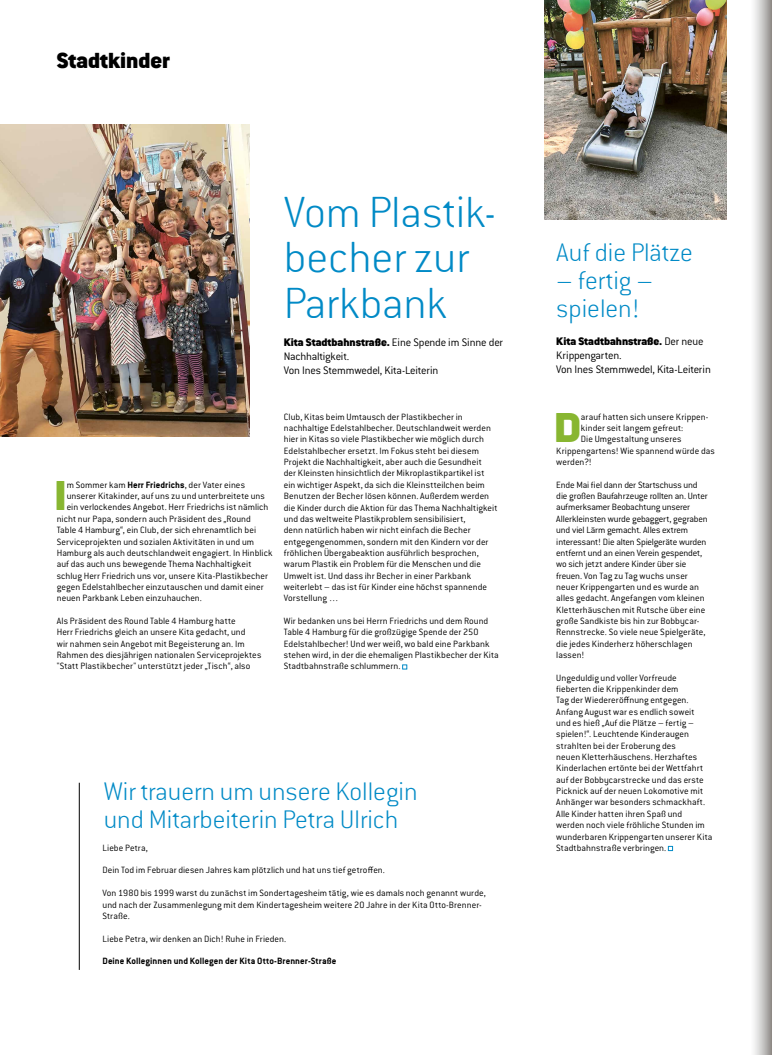
<style>
.page{position:relative;width:772px;height:1055px;background:#fff}
.page>*{position:absolute;margin:0;border:0;box-sizing:border-box;transform-origin:0 0}
.t1{font:300 expanded 48px/45.4px "Conduit For Elbkinder";color:#018ac6}
.t2{font:900 45.9px "Conduit For Elbkinder";color:#88b631}
.t3{font:300 expanded 28px/28px "Conduit For Elbkinder";color:#018ac6}
.t4{font:900 24px "Conduit For Elbkinder";color:#000}
.t5{font:300 12px/14px "Conduit For Elbkinder";letter-spacing:-.02em;color:#000}
.t6{font:300 10px/11.3px "Conduit For Elbkinder";letter-spacing:.005em;color:#000}
.t7{font:700 10px "Conduit For Elbkinder";letter-spacing:.005em;color:#000}
.s1{font-weight:900}
.s2{font-weight:700}
</style>
<div class="page">
<img style="left:0;top:125px;width:249px;height:312px">
<img style="left:544px;top:0;width:182px;height:220px">
<hr style="left:79px;top:782px;width:1px;height:187px;background:#000">
<svg style="left:402px;top:664px;width:5px;height:5px"></svg>
<svg style="left:754px;top:0;width:17px;height:1054px;background:#c7c6c5"></svg>
<h3 class="t4" style="left:57px;top:46px;width:115px">Stadtkinder</h3>
<h1 class="t1" style="left:283px;top:190px;width:214px">Vom Plastik&shy;becher zur<br>Parkbank</h1>
<p class="t5" style="left:283px;top:335px;width:221px"><span class="s1">Kita Stadtbahnstraße.</span> Eine Spende im Sinne der<br>Nachhaltigkeit.<br>Von Ines Stemmwedel, Kita-Leiterin</p>
<h2 class="t2" style="left:54px;top:467px;width:14px">I</h2>
<p class="t6" style="left:67px;top:479px;width:180px">m Sommer kam <span class="s2">Herr Friedrichs</span>, der Vater eines</p>
<p class="t6" style="left:67px;top:490px;width:200px">unserer Kitakinder, auf uns zu und unterbreitete uns</p>
<p class="t6" style="left:67px;top:502px;width:203px">ein verlockendes Angebot. Herr Friedrichs ist nämlich</p>
<p class="t6" style="left:57px;top:513px;width:195px">nicht nur Papa, sondern auch Präsident des „Round</p>
<p class="t6" style="left:57px;top:524px;width:201px">Table 4 Hamburg“, ein Club, der sich ehrenamtlich bei</p>
<p class="t6" style="left:57px;top:536px;width:199px">Serviceprojekten und sozialen Aktivitäten in und um</p>
<p class="t6" style="left:57px;top:547px;width:217px">Hamburg als auch deutschlandweit engagiert. In Hinblick</p>
<p class="t6" style="left:57px;top:558px;width:196px">auf das auch uns bewegende Thema Nachhaltigkeit</p>
<p class="t6" style="left:57px;top:570px;width:213px">schlug Herr Friedrich uns vor, unsere Kita-Plastikbecher</p>
<p class="t6" style="left:57px;top:581px;width:208px">gegen Edelstahlbecher einzutauschen und damit einer</p>
<p class="t6" style="left:57px;top:592px;width:147px">neuen Parkbank Leben einzuhauchen.</p>
<p class="t6" style="left:57px;top:615px;width:206px">Als Präsident des Round Table 4 Hamburg hatte<br>Herr Friedrichs gleich an unsere Kita gedacht, und<br>wir nahmen sein Angebot mit Begeisterung an. Im Rahmen des diesjährigen nationalen Serviceprojektes "Statt Plastikbecher" unterstützt jeder „Tisch“, also</p>
<p class="t6" style="left:283px;top:411px;width:215px">Club, Kitas beim Umtausch der Plastikbecher in nachhaltige Edelstahlbecher. Deutschlandweit werden hier in Kitas so viele Plastikbecher wie möglich durch Edelstahlbecher ersetzt. Im Fokus steht bei diesem Projekt die Nachhaltigkeit, aber auch die Gesundheit<br>der Kleinsten hinsichtlich der Mikroplastikpartikel ist ein wichtiger Aspekt, da sich die Kleinstteilchen beim Benutzen der Becher lösen können. Außerdem werden die Kinder durch die Aktion für das Thema Nachhaltigkeit und das weltweite Plastikproblem sensibilisiert,<br>denn natürlich haben wir nicht einfach die Becher entgegengenommen, sondern mit den Kindern vor der fröhlichen Übergabeaktion ausführlich besprochen, warum Plastik ein Problem für die Menschen und die Umwelt ist. Und dass ihr Becher in einer Parkbank weiterlebt – das ist für Kinder eine höchst spannende Vorstellung …</p>
<p class="t6" style="left:283px;top:615px;width:216px">Wir bedanken uns bei Herrn Friedrichs und dem Round Table 4 Hamburg für die großzügige Spende der 250<br>Edelstahlbecher! Und wer weiß, wo bald eine Parkbank stehen wird, in der die ehemaligen Plastikbecher der Kita Stadtbahnstraße schlummern.</p>
<h3 class="t3" style="left:104px;top:777px;width:315px">Wir trauern um unsere Kollegin und Mitarbeiterin Petra Ulrich</h3>
<p class="t6" style="left:102px;top:842px;width:47px">Liebe Petra,</p>
<p class="t6" style="left:102px;top:864px;width:284px">Dein Tod im Februar diesen Jahres kam plötzlich und hat uns tief getroffen.</p>
<p class="t6" style="left:102px;top:887px;width:384px">Von 1980 bis 1999 warst du zunächst im Sondertagesheim tätig, wie es damals noch genannt wurde, und nach der Zusammenlegung mit dem Kindertagesheim weitere 20 Jahre in der Kita Otto-Brenner-<br>Straße.</p>
<p class="t6" style="left:102px;top:932px;width:185px">Liebe Petra, wir denken an Dich! Ruhe in Frieden.</p>
<p class="t7" style="left:102px;top:955px;width:235px">Deine Kolleginnen und Kollegen der Kita Otto-Brenner-Straße</p>
<h3 class="t3" style="left:556px;top:238px;width:138px">Auf die Plätze</h3>
<h3 class="t3" style="left:556px;top:266px;width:98px">– fertig – spielen!</h3>
<p class="t5" style="left:556px;top:334px;width:156px"><span class="s1">Kita Stadtbahnstraße.</span> Der neue<br>Krippengarten.<br>Von Ines Stemmwedel, Kita-Leiterin</p>
<h2 class="t2" style="left:553px;top:399px;width:28px">D</h2>
<p class="t6" style="left:580px;top:411px;width:128px">arauf hatten sich unsere Krippen-</p>
<p class="t6" style="left:580px;top:422px;width:104px">kinder seit langem gefreut:</p>
<p class="t6" style="left:580px;top:434px;width:102px">Die Umgestaltung unseres</p>
<p class="t6" style="left:556px;top:445px;width:160px">Krippengartens! Wie spannend würde das</p>
<p class="t6" style="left:556px;top:456px;width:37px">werden?!</p>
<p class="t6" style="left:556px;top:479px;width:153px">Ende Mai fiel dann der Startschuss und die großen Baufahrzeuge rollten an. Unter aufmerksamer Beobachtung unserer Allerkleinsten wurde gebaggert, gegraben und viel Lärm gemacht. Alles extrem interessant! Die alten Spielgeräte wurden entfernt und an einen Verein gespendet, wo sich jetzt andere Kinder über sie freuen. Von Tag zu Tag wuchs unser neuer Krippengarten und es wurde an alles gedacht. Angefangen vom kleinen Kletterhäuschen mit Rutsche über eine große Sandkiste bis hin zur Bobbycar-Rennstrecke. So viele neue Spielgeräte, die jedes Kinderherz höherschlagen lassen!</p>
<p class="t6" style="left:556px;top:672px;width:158px">Ungeduldig und voller Vorfreude fieberten die Krippenkinder dem<br>Tag der Wiedereröffnung entgegen.<br>Anfang August war es endlich soweit<br>und es hieß „Auf die Plätze – fertig – spielen!“. Leuchtende Kinderaugen strahlten bei der Eroberung des<br>neuen Kletterhäuschens. Herzhaftes Kinderlachen ertönte bei der Wettfahrt auf der Bobbycarstrecke und das erste Picknick auf der neuen Lokomotive mit Anhänger war besonders schmackhaft.<br>Alle Kinder hatten ihren Spaß und werden noch viele fröhliche Stunden im wunderbaren Krippengarten unserer Kita Stadtbahnstraße verbringen.</p>
</div>
